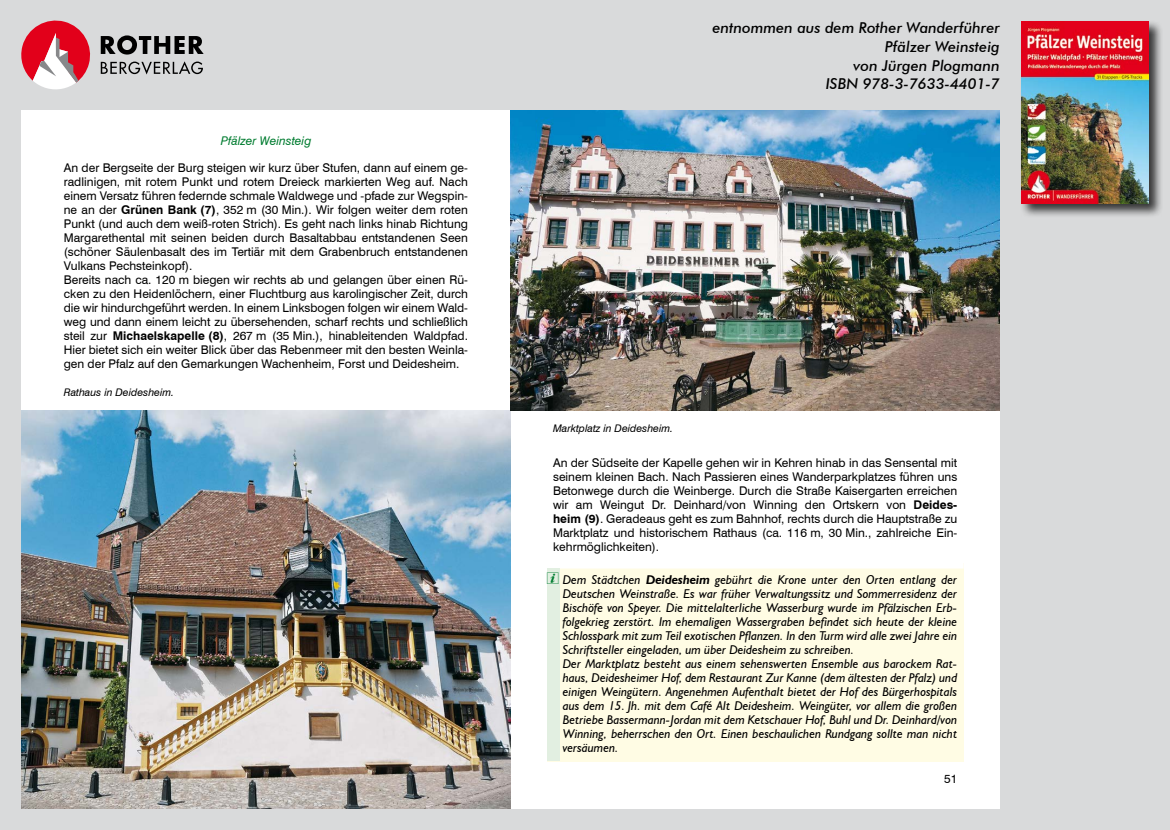
<style>
.page{position:relative;width:1170px;height:830px;background:#fff}
.page>*{position:absolute;margin:0;border:0;box-sizing:border-box;transform-origin:0 0}
.t1{font:16.05px "wb font";color:#007c30}
.t2{font:italic 500 15px/18.9px "Futura BT";color:#000;text-align:right}
.t3{font:italic 12.75px/14.1px "Humanist 521 BT";color:#000}
.t4{font:12px/14.1px "Swiss 721 BT";color:#000}
.t5{font:italic 12px "Swiss 721 BT";color:#007c30}
.t6{font:italic 10.5px "Swiss 721 BT";color:#000}
.s1{font-weight:700}
</style>
<div class="page">
<div style="left:0;top:0;width:1169px;height:829px;background:#d9dadb"></div>
<svg style="left:101px;top:35px;width:103px;height:20px"></svg>
<svg style="left:101px;top:61px;width:102px;height:13px"></svg>
<svg style="left:21px;top:21px;width:70px;height:68px"></svg>
<div style="left:21px;top:111px;width:978px;height:697px;background:#fff"></div>
<img style="left:21px;top:410px;width:489px;height:398px">
<div style="left:546px;top:563px;width:417px;height:198px;background:#fffce4"></div>
<div style="left:546px;top:562px;width:417px;height:6px;background:#fff"></div>
<div style="left:546px;top:568px;width:13px;height:193px;background:#e2efe1"></div>
<img style="left:510px;top:111px;width:489px;height:299px">
<div style="left:1019px;top:19px;width:143px;height:199px;background:#000;opacity:.75"></div>
<img style="left:1020px;top:21px;width:128px;height:182px">
<p class="t5" style="left:221px;top:133px;width:92px">Pfälzer Weinsteig</p>
<p class="t4" style="left:64px;top:160px;width:405px">An der Bergseite der Burg steigen wir kurz über Stufen, dann auf einem ge&shy;radlinigen, mit rotem Punkt und rotem Dreieck markierten Weg auf. Nach einem Versatz führen federnde schmale Waldwege und -pfade zur Wegspin&shy;ne an der <span class="s1">Grünen Bank (7)</span>, 352 m (30 Min.). Wir folgen weiter dem roten Punkt (und auch dem weiß-roten Strich). Es geht nach links hinab Richtung Margarethental mit seinen beiden durch Basaltabbau entstandenen Seen (schöner Säulenbasalt des im Tertiär mit dem Grabenbruch entstandenen Vulkans Pechsteinkopf).<br>Bereits nach ca. 120 m biegen wir rechts ab und gelangen über einen Rü&shy;cken zu den Heidenlöchern, einer Fluchtburg aus karolingischer Zeit, durch die wir hindurchgeführt werden. In einem Linksbogen folgen wir einem Wald&shy;weg und dann einem leicht zu übersehenden, scharf rechts und schließlich steil zur <span class="s1">Michaelskapelle (8)</span>, 267 m (35 Min.), hinableitenden Waldpfad.<br>Hier bietet sich ein weiter Blick über das Rebenmeer mit den besten Weinla&shy;gen der Pfalz auf den Gemarkungen Wachenheim, Forst und Deidesheim.</p>
<p class="t6" style="left:64px;top:386px;width:112px">Rathaus in Deidesheim.</p>
<p class="t2" style="left:712px;top:18px;width:289px">entnommen aus dem Rother Wanderführer<br>Pfälzer Weinsteig<br>von Jürgen Plogmann<br>ISBN 978-3-7633-4401-7</p>
<p class="t6" style="left:553px;top:422px;width:121px">Marktplatz in Deidesheim.</p>
<p class="t4" style="left:553px;top:455px;width:405px;text-align:justify">An der Südseite der Kapelle gehen wir in Kehren hinab in das Sensental mit seinem kleinen Bach. Nach Passieren eines Wanderparkplatzes führen uns Betonwege durch die Weinberge. Durch die Straße Kaisergarten erreichen wir am Weingut Dr. Deinhard/von Winning den Ortskern von <span class="s1">Deides&shy;heim (9)</span>. Geradeaus geht es zum Bahnhof, rechts durch die Hauptstraße zu Marktplatz und historischem Rathaus (ca. 116 m, 30 Min., zahlreiche Ein&shy;kehrmöglichkeiten).</p>
<p class="t3" style="left:563px;top:571px;width:396px">Dem Städtchen <span class="s1">Deidesheim</span> gebührt die Krone unter den Orten entlang der Deutschen Weinstraße. Es war früher Verwaltungssitz und Sommerresidenz der Bischöfe von Speyer. Die mittelalterliche Wasserburg wurde im Pfälzischen Erb&shy;folgekrieg zerstört. Im ehemaligen Wassergraben befindet sich heute der kleine Schlosspark mit zum Teil exotischen Pflanzen. In den Turm wird alle zwei Jahre ein Schriftsteller eingeladen, um über Deidesheim zu schreiben.<br>Der Marktplatz besteht aus einem sehenswerten Ensemble aus barockem Rat&shy;haus, Deidesheimer Hof, dem Restaurant Zur Kanne (dem ältesten der Pfalz) und einigen Weingütern. Angenehmen Aufenthalt bietet der Hof des Bürgerhospitals aus dem 15. Jh. mit dem Café Alt Deidesheim. Weingüter, vor allem die großen Betriebe Bassermann-Jordan mit dem Ketschauer Hof, Buhl und Dr. Deinhard/von Winning, beherrschen den Ort. Einen beschaulichen Rundgang sollte man nicht versäumen.</p>
<h1 class="t1" style="left:547px;top:572px;width:14px">=</h1>
<p class="t4" style="left:944px;top:771px;width:15px">51</p>
</div>
